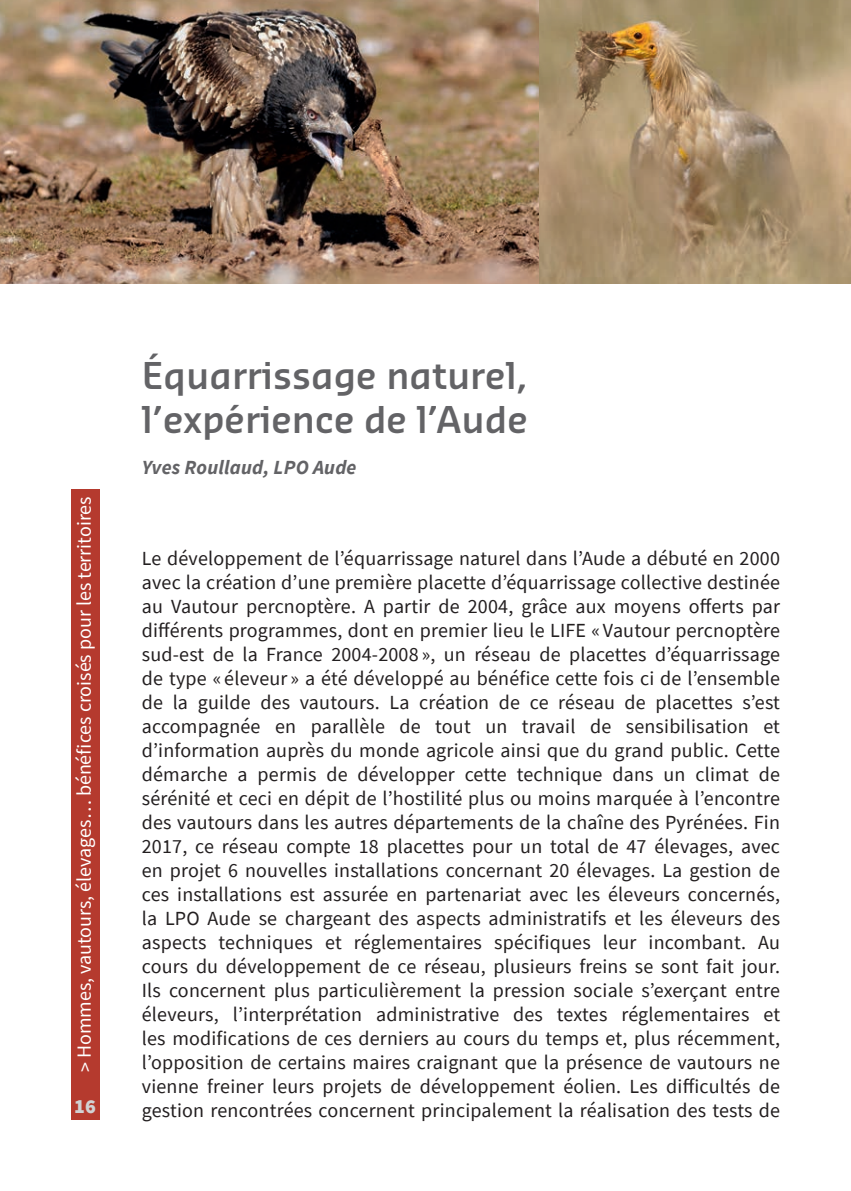
<style>
.page{position:relative;width:851px;height:1191px;background:#fff}
.page>*{position:absolute;margin:0;border:0;box-sizing:border-box;transform-origin:0 0}
.t1{font:600 36px/43.2px "Sansa Pro";color:#636366}
.t2{font:20px/24px "Source Sans Pro";letter-spacing:.01em;color:#231f20;text-align:justify}
.t3{font:20px "Source Sans Pro";color:#fff}
.t4{font:italic 700 20px "Source Sans Pro";letter-spacing:.01em;color:#636366}
.t5{font:900 20px "Source Sans Pro";color:#d1d2d4}
</style>
<div class="page">
<div style="left:71px;top:489px;width:28px;height:631px;background:#b53a2e"></div>
<img style="left:0;top:0;width:850px;height:283px">
<p class="t3" style="left:72px;top:1072px;width:577px;rotate:-90deg">&gt; Hommes, vautours, élevages… bénéfices croisés pour les territoires</p>
<p class="t5" style="left:74px;top:1093px;width:23px">16</p>
<h1 class="t1" style="left:142px;top:353px;width:387px">Équarrissage naturel, l’expérience de l’Aude</h1>
<p class="t4" style="left:142px;top:453px;width:216px">Yves Roullaud, LPO Aude</p>
<p class="t2" style="left:142px;top:546px;width:639px">Le développement de l’équarrissage naturel dans l’Aude a débuté en 2000 avec la création d’une première placette d’équarrissage collective destinée au Vautour percnoptère. A partir de 2004, grâce aux moyens offerts par différents programmes, dont en premier lieu le LIFE « Vautour percnoptère sud-est de la France 2004-2008 », un réseau de placettes d’équarrissage de type « éleveur » a été développé au bénéfice cette fois ci de l’ensemble de la guilde des vautours. La création de ce réseau de placettes s’est accompagnée en parallèle de tout un travail de sensibilisation et d’information auprès du monde agricole ainsi que du grand public. Cette démarche a permis de développer cette technique dans un climat de sérénité et ceci en dépit de l’hostilité plus ou moins marquée à l’encontre des vautours dans les autres départements de la chaîne des Pyrénées. Fin 2017, ce réseau compte 18 placettes pour un total de 47 élevages, avec en projet 6 nouvelles installations concernant 20 élevages. La gestion de ces installations est assurée en partenariat avec les éleveurs concernés, la LPO Aude se chargeant des aspects administratifs et les éleveurs des aspects techniques et réglementaires spécifiques leur incombant. Au cours du développement de ce réseau, plusieurs freins se sont fait jour.<br>Ils concernent plus particulièrement la pression sociale s’exerçant entre éleveurs, l’interprétation administrative des textes réglementaires et les modifications de ces derniers au cours du temps et, plus récemment, l’opposition de certains maires craignant que la présence de vautours ne vienne freiner leurs projets de développement éolien. Les difficultés de gestion rencontrées concernent principalement la réalisation des tests de</p>
</div>
